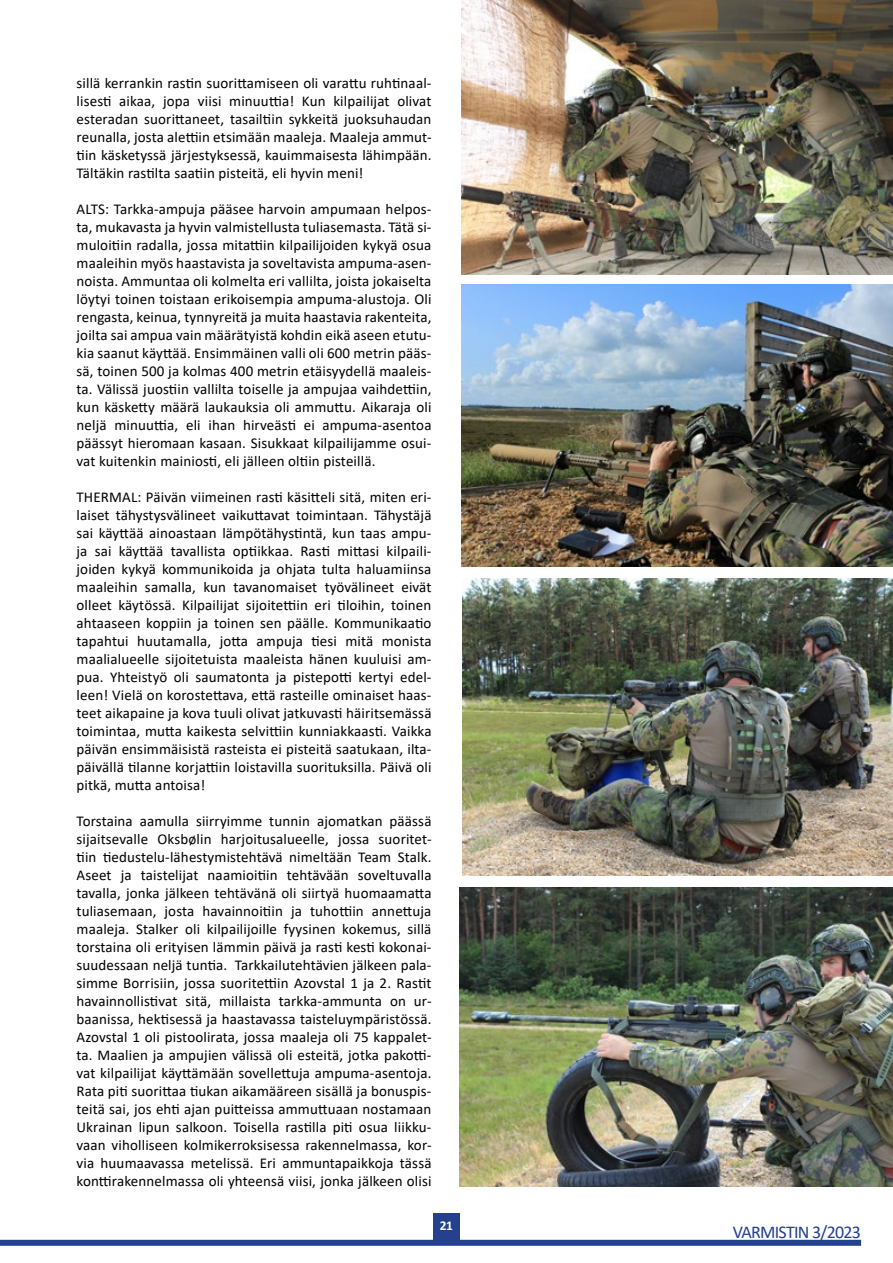
<style>
.page{position:relative;width:893px;height:1263px;background:#fff}
.page>*{position:absolute;margin:0;border:0;box-sizing:border-box;transform-origin:0 0}
.t1{font:18px "Calibri";letter-spacing:-.04em;color:#24408f}
.t2{font:15px/18px "Calibri";letter-spacing:.01em;color:#000;text-align:justify}
.t3{font:700 13.5px "Calibri";color:#fff}
</style>
<div class="page">
<div style="left:0;top:1240px;width:861px;height:6px;background:#24408f"></div>
<div style="left:433px;top:1214px;width:27px;height:27px;background:#24408f"></div>
<img style="left:461px;top:0;width:432px;height:274px">
<img style="left:461px;top:285px;width:432px;height:281px">
<img style="left:462px;top:578px;width:431px;height:297px">
<img style="left:460px;top:887px;width:433px;height:299px">
<p class="t2" style="left:77px;top:73px;width:357px">sillä kerrankin rastin suorittamiseen oli varattu ruhtinaal&shy;lisesti aikaa, jopa viisi minuuttia! Kun kilpailijat olivat esteradan suorittaneet, tasailtiin sykkeitä juoksuhaudan reunalla, josta alettiin etsimään maaleja. Maaleja ammut&shy;tiin käsketyssä järjestyksessä, kauimmaisesta lähimpään.<br>Tältäkin rastilta saatiin pisteitä, eli hyvin meni!</p>
<p class="t2" style="left:77px;top:199px;width:357px">ALTS: Tarkka-ampuja pääsee harvoin ampumaan helpos&shy;ta, mukavasta ja hyvin valmistellusta tuliasemasta. Tätä si&shy;muloitiin radalla, jossa mitattiin kilpailijoiden kykyä osua maaleihin myös haastavista ja soveltavista ampuma-asen&shy;noista. Ammuntaa oli kolmelta eri vallilta, joista jokaiselta löytyi toinen toistaan erikoisempia ampuma-alustoja. Oli rengasta, keinua, tynnyreitä ja muita haastavia rakenteita, joilta sai ampua vain määrätyistä kohdin eikä aseen etutu&shy;kia saanut käyttää. Ensimmäinen valli oli 600 metrin pääs&shy;sä, toinen 500 ja kolmas 400 metrin etäisyydellä maaleis&shy;ta. Välissä juostiin vallilta toiselle ja ampujaa vaihdettiin, kun käsketty määrä laukauksia oli ammuttu. Aikaraja oli neljä minuuttia, eli ihan hirveästi ei ampuma-asentoa päässyt hieromaan kasaan. Sisukkaat kilpailijamme osui&shy;vat kuitenkin mainiosti, eli jälleen oltiin pisteillä.</p>
<p class="t2" style="left:77px;top:487px;width:356px">THERMAL: Päivän viimeinen rasti käsitteli sitä, miten eri&shy;laiset tähystysvälineet vaikuttavat toimintaan. Tähystäjä sai käyttää ainoastaan lämpötähystintä, kun taas ampu&shy;ja sai käyttää tavallista optiikkaa. Rasti mittasi kilpaili&shy;joiden kykyä kommunikoida ja ohjata tulta haluamiinsa maaleihin samalla, kun tavanomaiset työvälineet eivät olleet käytössä. Kilpailijat sijoitettiin eri tiloihin, toinen ahtaaseen koppiin ja toinen sen päälle. Kommunikaatio tapahtui huutamalla, jotta ampuja tiesi mitä monista maalialueelle sijoitetuista maaleista hänen kuuluisi am&shy;pua. Yhteistyö oli saumatonta ja pistepotti kertyi edel&shy;leen! Vielä on korostettava, että rasteille ominaiset haas&shy;teet aikapaine ja kova tuuli olivat jatkuvasti häiritsemässä toimintaa, mutta kaikesta selvittiin kunniakkaasti. Vaikka päivän ensimmäisistä rasteista ei pisteitä saatukaan, ilta&shy;päivällä tilanne korjattiin loistavilla suorituksilla. Päivä oli pitkä, mutta antoisa!</p>
<p class="t2" style="left:77px;top:811px;width:357px">Torstaina aamulla siirryimme tunnin ajomatkan päässä sijaitsevalle Oksbølin harjoitusalueelle, jossa suoritet&shy;tiin tiedustelu-lähestymistehtävä nimeltään Team Stalk.<br>Aseet ja taistelijat naamioitiin tehtävään soveltuvalla tavalla, jonka jälkeen tehtävänä oli siirtyä huomaamatta tuliasemaan, josta havainnoitiin ja tuhottiin annettuja maaleja. Stalker oli kilpailijoille fyysinen kokemus, sillä torstaina oli erityisen lämmin päivä ja rasti kesti kokonai&shy;suudessaan neljä tuntia. Tarkkailutehtävien jälkeen pala&shy;simme Borrisiin, jossa suoritettiin Azovstal 1 ja 2. Rastit havainnollistivat sitä, millaista tarkka-ammunta on ur&shy;baanissa, hektisessä ja haastavassa taisteluympäristössä.<br>Azovstal 1 oli pistoolirata, jossa maaleja oli 75 kappalet&shy;ta. Maalien ja ampujien välissä oli esteitä, jotka pakotti&shy;vat kilpailijat käyttämään sovellettuja ampuma-asentoja.<br>Rata piti suorittaa tiukan aikamääreen sisällä ja bonuspis&shy;teitä sai, jos ehti ajan puitteissa ammuttuaan nostamaan Ukrainan lipun salkoon. Toisella rastilla piti osua liikku&shy;vaan viholliseen kolmikerroksisessa rakennelmassa, kor&shy;via huumaavassa metelissä. Eri ammuntapaikkoja tässä konttirakennelmassa oli yhteensä viisi, jonka jälkeen olisi</p>
<p class="t3" style="left:440px;top:1216px;width:15px">21</p>
<p class="t1" style="left:733px;top:1220px;width:130px">VARMISTIN 3/2023</p>
</div>
